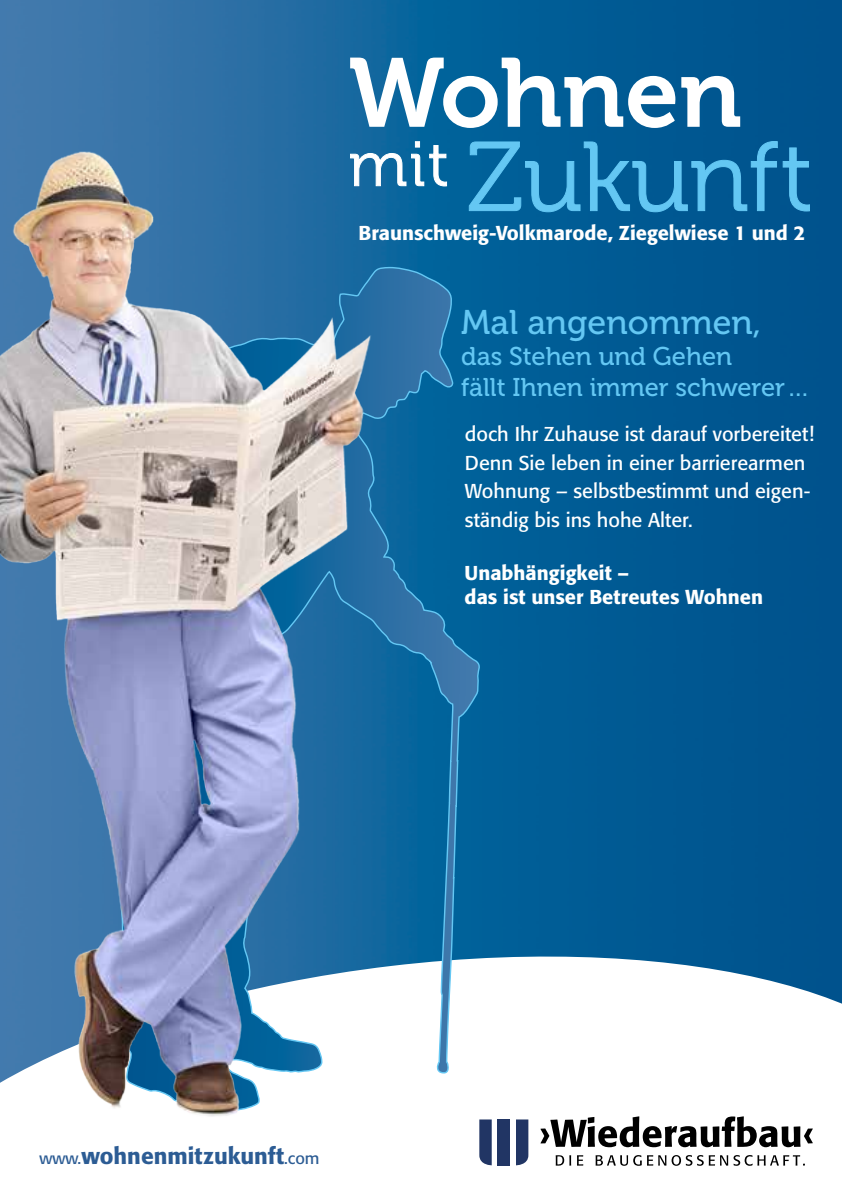
<style>
.page{position:relative;width:842px;height:1191px;background:#fff}
.page>*{position:absolute;margin:0;border:0;box-sizing:border-box;transform-origin:0 0}
.t1{font:34.2px "Museo 500";color:#64c7f3}
.t2{font:25.6px/30.8px "Museo 500";color:#64c7f3}
.t3{font:500 22.8px "Tn T Form BSK";color:#2c5c94}
.t4{font:19.8px/28.4px "Tn T Form BSK";color:#fff}
.t5{font:500 19.8px/23.8px "Tn T Form BSK";color:#fff}
.s1{font-weight:400;font-size:16.4px}
</style>
<div class="page">
<img style="left:0;top:0;width:842px;height:930px">
<svg style="left:481px;top:930px;width:361px;height:236px"></svg>
<svg style="left:540px;top:1116px;width:273px;height:31px"></svg>
<svg style="left:556px;top:1155px;width:15px;height:10px"></svg>
<svg style="left:577px;top:1155px;width:6px;height:10px"></svg>
<svg style="left:596px;top:1155px;width:70px;height:10px"></svg>
<svg style="left:516px;top:1119px;width:12px;height:46px"></svg>
<svg style="left:479px;top:1119px;width:13px;height:46px"></svg>
<div style="left:497px;top:1119px;width:13px;height:46px;background:#213564"></div>
<svg style="left:672px;top:1155px;width:133px;height:10px"></svg>
<svg style="left:350px;top:58px;width:390px;height:70px"></svg>
<svg style="left:469px;top:141px;width:341px;height:71px;background:#1c78ae"></svg>
<svg style="left:350px;top:141px;width:97px;height:45px"></svg>
<svg style="left:377px;top:266px;width:104px;height:890px"></svg>
<img style="left:0;top:146px;width:377px;height:970px">
<p class="t5" style="left:358px;top:220px;width:448px">Braunschweig-Volkmarode, Ziegelwiese 1 und 2</p>
<h1 class="t1" style="left:461px;top:304px;width:301px">Mal angenommen,</h1>
<p class="t2" style="left:461px;top:341px;width:350px">das Stehen und Gehen<br>fällt Ihnen immer schwerer…</p>
<p class="t4" style="left:465px;top:420px;width:351px">doch Ihr Zuhause ist darauf vorbereitet!<br>Denn Sie leben in einer barrierearmen Wohnung – selbstbestimmt und eigen&shy;ständig bis ins hohe Alter.</p>
<p class="t5" style="left:465px;top:561px;width:300px">Unabhängigkeit –<br>das ist unser Betreutes Wohnen</p>
<p class="t3" style="left:39px;top:1141px;width:282px"><span class="s1">www.</span>wohnenmitzukunft<span class="s1">.com</span></p>
</div>
